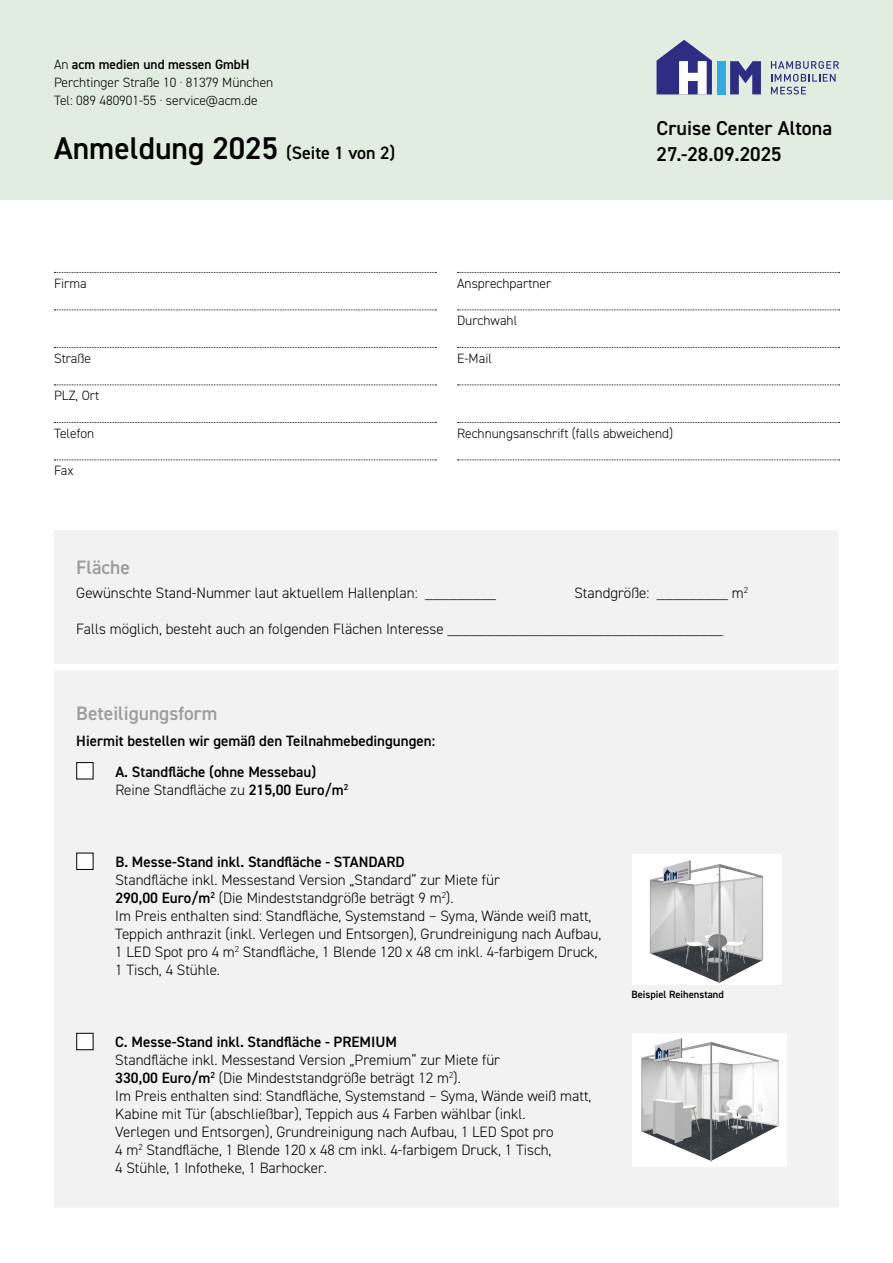
<style>
.page{position:relative;width:893px;height:1263px;background:#fff}
.page>*{position:absolute;margin:0;border:0;box-sizing:border-box;transform-origin:0 0}
.t1{font:600 31.5px "DIN2014";color:#000}
.t2{font:600 20.1px/25px "DIN2014";color:#000}
.t3{font:600 19.5px "DIN2014";color:#9d9d9c}
.t4{font:300 15px/18px "DIN2014";color:#000}
.t5{font:600 15px/30.8px "DIN2014";color:#000}
.t6{font:300 13.5px/18px "DIN2014";color:#000}
.t7{font:600 10.5px "DIN2014";color:#000}
.s1{font-weight:600}
.s2{font-size:18px}
</style>
<div class="page">
<div style="left:0;top:0;width:893px;height:200px;background:#e1ede1"></div>
<svg style="left:54px;top:272px;width:382px;height:1px"></svg>
<svg style="left:54px;top:309px;width:382px;height:1px"></svg>
<svg style="left:54px;top:347px;width:382px;height:1px"></svg>
<svg style="left:54px;top:384px;width:382px;height:1px"></svg>
<svg style="left:54px;top:422px;width:382px;height:1px"></svg>
<svg style="left:54px;top:459px;width:382px;height:1px"></svg>
<svg style="left:457px;top:272px;width:383px;height:1px"></svg>
<svg style="left:457px;top:309px;width:383px;height:1px"></svg>
<svg style="left:457px;top:347px;width:383px;height:1px"></svg>
<svg style="left:457px;top:384px;width:383px;height:1px"></svg>
<svg style="left:457px;top:422px;width:383px;height:1px"></svg>
<svg style="left:457px;top:459px;width:383px;height:1px"></svg>
<div style="left:54px;top:530px;width:785px;height:134px;background:#f2f2f2"></div>
<div style="left:54px;top:670px;width:785px;height:537px;background:#f2f2f2"></div>
<img style="left:632px;top:854px;width:150px;height:131px">
<img style="left:632px;top:1033px;width:155px;height:133px">
<div style="left:77px;top:763px;width:16px;height:16px;background:#fff"></div>
<div style="left:76px;top:762px;width:17px;height:17px;border:1px solid #000"></div>
<div style="left:77px;top:853px;width:16px;height:16px;background:#fff"></div>
<div style="left:76px;top:853px;width:17px;height:17px;border:1px solid #000"></div>
<div style="left:77px;top:1033px;width:16px;height:17px;background:#fff"></div>
<div style="left:76px;top:1033px;width:17px;height:17px;border:1px solid #000"></div>
<svg style="left:730px;top:61px;width:31px;height:33px"></svg>
<svg style="left:771px;top:61px;width:68px;height:33px"></svg>
<div style="left:717px;top:61px;width:9px;height:33px;background:#36a9e1"></div>
<svg style="left:657px;top:40px;width:55px;height:54px"></svg>
<p class="t6" style="left:54px;top:55px;width:221px">An <span class="s1">acm medien und messen GmbH<br></span>Perchtinger Straße 10 · 81379 München<br>Tel: 089 480901-55 · service@acm.de</p>
<h1 class="t1" style="left:54px;top:128px;width:343px">Anmeldung 2025 <span class="s2">(Seite 1 von 2)</span></h1>
<p class="t6" style="left:54px;top:274px;width:34px">Firma</p>
<p class="t6" style="left:54px;top:349px;width:39px">Straße</p>
<p class="t6" style="left:54px;top:387px;width:47px">PLZ, Ort</p>
<p class="t6" style="left:54px;top:424px;width:42px">Telefon</p>
<p class="t6" style="left:54px;top:462px;width:21px">Fax</p>
<p class="t6" style="left:457px;top:274px;width:96px">Ansprechpartner</p>
<p class="t6" style="left:457px;top:312px;width:62px">Durchwahl</p>
<p class="t6" style="left:457px;top:349px;width:36px">E-Mail</p>
<h2 class="t2" style="left:657px;top:116px;width:177px">Cruise Center Altona<br>27.-28.09.2025</h2>
<p class="t6" style="left:457px;top:424px;width:218px">Rechnungsanschrift (falls abweichend)</p>
<h3 class="t3" style="left:76px;top:554px;width:55px">Fläche</h3>
<p class="t4" style="left:76px;top:584px;width:421px">Gewünschte Stand-Nummer laut aktuellem Hallenplan: _________</p>
<p class="t4" style="left:574px;top:584px;width:175px">Standgröße: _________ m<sup>2</sup></p>
<p class="t4" style="left:76px;top:620px;width:649px">Falls möglich, besteht auch an folgenden Flächen Interesse ___________________________________</p>
<h3 class="t3" style="left:76px;top:700px;width:143px">Beteiligungsform</h3>
<p class="t5" style="left:115px;top:725px;width:321px;text-indent:-39px">Hiermit bestellen wir gemäß den Teilnahmebedingungen:<br>A. Standfläche (ohne Messebau)</p>
<p class="t4" style="left:115px;top:781px;width:234px">Reine Standfläche zu <span class="s1">215,00 Euro/m</span><sup>2</sup></p>
<p class="t5" style="left:115px;top:846px;width:291px">B. Messe-Stand inkl. Standfläche - STANDARD</p>
<p class="t4" style="left:115px;top:871px;width:488px">Standfläche inkl. Messestand Version „Standard“ zur Miete für<br><span class="s1">290,00 Euro/m</span><sup>2</sup> (Die Mindeststandgröße beträgt 9 m<sup>2</sup>).<br>Im Preis enthalten sind: Standfläche, Systemstand – Syma, Wände weiß matt, Teppich anthrazit (inkl. Verlegen und Entsorgen), Grundreinigung nach Aufbau, 1 LED Spot pro 4 m<sup>2</sup> Standfläche, 1 Blende 120 x 48 cm inkl. 4-farbigem Druck, 1 Tisch, 4 Stühle.</p>
<p class="t5" style="left:115px;top:1026px;width:283px">C. Messe-Stand inkl. Standfläche - PREMIUM</p>
<p class="t4" style="left:115px;top:1051px;width:478px">Standfläche inkl. Messestand Version „Premium“ zur Miete für<br><span class="s1">330,00 Euro/m</span><sup>2</sup> (Die Mindeststandgröße beträgt 12 m<sup>2</sup>).<br>Im Preis enthalten sind: Standfläche, Systemstand – Syma, Wände weiß matt, Kabine mit Tür (abschließbar), Teppich aus 4 Farben wählbar (inkl.<br>Verlegen und Entsorgen), Grundreinigung nach Aufbau, 1 LED Spot pro<br>4 m<sup>2</sup> Standfläche, 1 Blende 120 x 48 cm inkl. 4-farbigem Druck, 1 Tisch,<br>4 Stühle, 1 Infotheke, 1 Barhocker.</p>
<p class="t7" style="left:631px;top:987px;width:94px">Beispiel Reihenstand</p>
</div>
